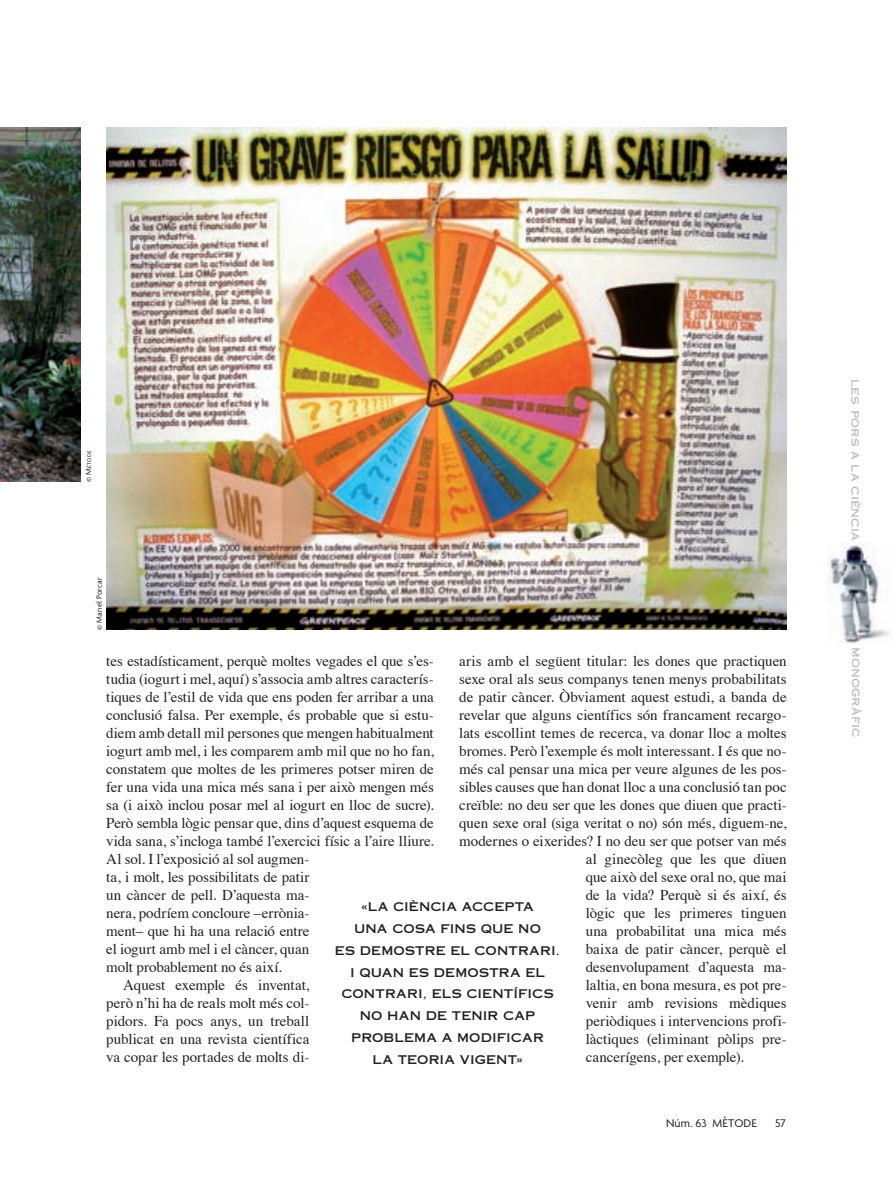
<style>
.page{position:relative;width:893px;height:1191px;background:#fff}
.page>*{position:absolute;margin:0;border:0;box-sizing:border-box;transform-origin:0 0}
.t1{font:15px "Times";letter-spacing:-.005em;color:#231f20}
.t2{font:12px/21.8px "Copperplate Thirty One AB";letter-spacing:.01em;color:#231f20;text-align:center}
.t3{font:12px "Copperplate Thirty One AB";letter-spacing:.005em;color:#bcbdc0}
.t4{font:12px "Agenda";letter-spacing:.025em;color:#231f20}
.t5{font:8.25px "Agenda";letter-spacing:.025em;color:#231f20}
.t6{font:5.7px "Agenda";letter-spacing:.035em;color:#231f20}
.s1{font-size:8.25px}
</style>
<div class="page">
<img style="left:828px;top:544px;width:63px;height:100px">
<img style="left:106px;top:128px;width:681px;height:501px">
<img style="left:0;top:128px;width:81px;height:354px">
<p class="t6" style="left:87px;top:482px;width:32px;rotate:-90deg"><span class="s1">© M</span>ÈTODE</p>
<p class="t5" style="left:96px;top:629px;width:53px;rotate:-90deg">© Manel Porcar</p>
<p class="t1" style="left:106px;top:655px;width:329px">tes estadísticament, perquè moltes vegades el que s’es-</p>
<p class="t1" style="left:106px;top:673px;width:329px">tudia (iogurt i mel, aquí) s’associa amb altres caracterís-</p>
<p class="t1" style="left:106px;top:691px;width:329px">tiques de l’estil de vida que ens poden fer arribar a una</p>
<p class="t1" style="left:106px;top:709px;width:329px">conclusió falsa. Per exemple, és probable que si estu-</p>
<p class="t1" style="left:106px;top:727px;width:329px">diem amb detall mil persones que mengen habitualment</p>
<p class="t1" style="left:106px;top:745px;width:329px">iogurt amb mel, i les comparem amb mil que no ho fan,</p>
<p class="t1" style="left:106px;top:763px;width:329px">constatem que moltes de les primeres potser miren de</p>
<p class="t1" style="left:106px;top:781px;width:329px">fer una vida una mica més sana i per això mengen més</p>
<p class="t1" style="left:106px;top:799px;width:329px">sa (i això inclou posar mel al iogurt en lloc de sucre).</p>
<p class="t1" style="left:106px;top:817px;width:329px">Però sembla lògic pensar que, dins d’aquest esquema de</p>
<p class="t1" style="left:106px;top:835px;width:329px">vida sana, s’incloga també l’exercici físic a l’aire lliure.</p>
<p class="t1" style="left:106px;top:853px;width:205px">Al sol. I l’exposició al sol augmen-</p>
<p class="t1" style="left:106px;top:871px;width:205px">ta, i molt, les possibilitats de patir</p>
<p class="t1" style="left:106px;top:889px;width:205px">un càncer de pell. D’aquesta ma-</p>
<p class="t1" style="left:106px;top:907px;width:205px">nera, podríem concloure –errònia-</p>
<p class="t1" style="left:106px;top:925px;width:205px">ment– que hi ha una relació entre</p>
<p class="t1" style="left:106px;top:943px;width:205px">el iogurt amb mel i el càncer, quan</p>
<p class="t1" style="left:106px;top:961px;width:177px">molt probablement no és així.</p>
<p class="t1" style="left:123px;top:979px;width:188px">Aquest exemple és inventat,</p>
<p class="t1" style="left:106px;top:997px;width:205px">però n’hi ha de reals molt més col-</p>
<p class="t1" style="left:106px;top:1015px;width:205px">pidors. Fa pocs anys, un treball</p>
<p class="t1" style="left:106px;top:1033px;width:205px">publicat en una revista científica</p>
<p class="t1" style="left:106px;top:1051px;width:205px">va copar les portades de molts di-</p>
<p class="t1" style="left:459px;top:655px;width:329px">aris amb el següent titular: les dones que practiquen</p>
<p class="t1" style="left:459px;top:673px;width:329px">sexe oral als seus companys tenen menys probabilitats</p>
<p class="t1" style="left:459px;top:691px;width:329px">de patir càncer. Òbviament aquest estudi, a banda de</p>
<p class="t1" style="left:459px;top:709px;width:329px">revelar que alguns científics són francament recargo-</p>
<p class="t1" style="left:459px;top:727px;width:329px">lats escollint temes de recerca, va donar lloc a moltes</p>
<p class="t1" style="left:459px;top:745px;width:329px">bromes. Però l’exemple és molt interessant. I és que no-</p>
<p class="t1" style="left:459px;top:763px;width:329px">més cal pensar una mica per veure algunes de les pos-</p>
<p class="t1" style="left:459px;top:781px;width:329px">sibles causes que han donat lloc a una conclusió tan poc</p>
<p class="t1" style="left:459px;top:799px;width:329px">creïble: no deu ser que les dones que diuen que practi-</p>
<p class="t1" style="left:459px;top:817px;width:329px">quen sexe oral (siga veritat o no) són més, diguem-ne,</p>
<p class="t1" style="left:459px;top:835px;width:329px">modernes o eixerides? I no deu ser que potser van més</p>
<p class="t1" style="left:586px;top:853px;width:202px">al ginecòleg que les que diuen</p>
<p class="t1" style="left:586px;top:871px;width:202px">que això del sexe oral no, que mai</p>
<p class="t1" style="left:586px;top:889px;width:202px">de la vida? Perquè si és així, és</p>
<p class="t1" style="left:586px;top:907px;width:202px">lògic que les primeres tinguen</p>
<p class="t1" style="left:586px;top:925px;width:202px">una probabilitat una mica més</p>
<p class="t1" style="left:586px;top:943px;width:202px">baixa de patir càncer, perquè el</p>
<p class="t1" style="left:586px;top:961px;width:202px">desenvolupament d’aquesta ma-</p>
<p class="t1" style="left:586px;top:979px;width:202px">laltia, en bona mesura, es pot pre-</p>
<p class="t1" style="left:586px;top:997px;width:202px">venir amb revisions mèdiques</p>
<p class="t1" style="left:586px;top:1015px;width:202px">periòdiques i intervencions profi-</p>
<p class="t1" style="left:586px;top:1033px;width:202px">làctiques (eliminant pòlips pre-</p>
<p class="t1" style="left:586px;top:1051px;width:160px">cancerígens, per exemple).</p>
<p class="t2" style="left:335px;top:896px;width:227px">«LA CIÈNCIA ACCEPTA<br>UNA COSA FINS QUE NO<br>ES DEMOSTRE EL CONTRARI.<br>I QUAN ES DEMOSTRA EL<br>CONTRARI, ELS CIENTÍFICS<br>NO HAN DE TENIR CAP<br>PROBLEMA A MODIFICAR<br>LA TEORIA VIGENT»</p>
<p class="t4" style="left:666px;top:1118px;width:92px">Núm. 63 MÈTODE</p>
<p class="t4" style="left:775px;top:1118px;width:12px">57</p>
<p class="t3" style="left:863px;top:379px;width:162px;rotate:90deg">les pors a la ciència</p>
<p class="t3" style="left:863px;top:647px;width:92px;rotate:90deg">monogràfic</p>
</div>
